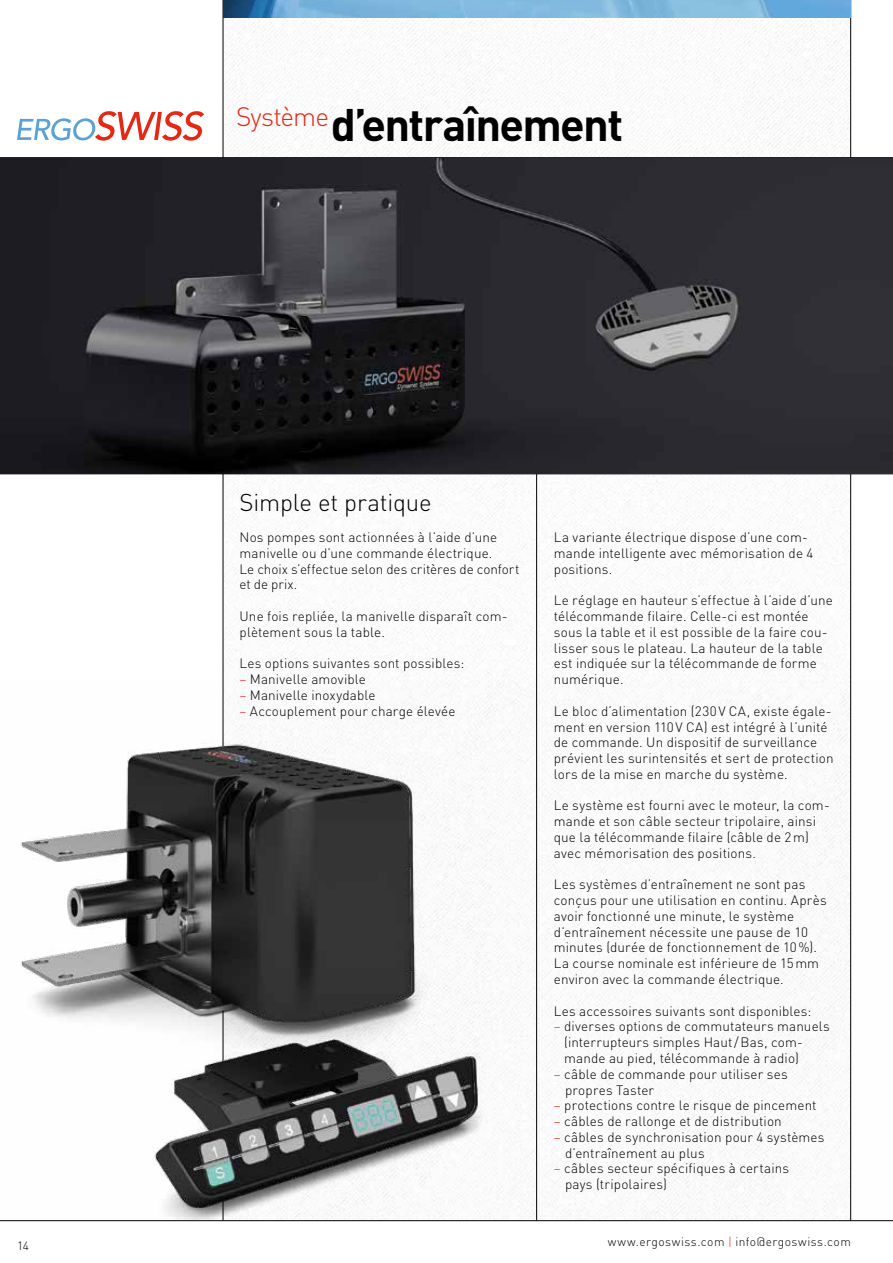
<style>
.page{position:relative;width:893px;height:1263px;background:#fff}
.page>*{position:absolute;margin:0;border:0;box-sizing:border-box;transform-origin:0 0}
.t1{font:700 45px "DIN Pro";letter-spacing:-.035em;color:#000}
.t2{font:300 24px "DIN Pro";letter-spacing:-.01em;color:#000}
.t3{font:300 13.5px/15.8px "DIN Pro";letter-spacing:.01em;color:#000}
.t4{font:300 12px "DIN Pro";letter-spacing:.035em;color:#000}
.s1{color:#e52713}
</style>
<div class="page">
<img style="left:224px;top:475px;width:626px;height:207px">
<img style="left:224px;top:17px;width:626px;height:140px">
<hr style="left:536px;top:474px;width:1px;height:746px;background:#000">
<hr style="left:850px;top:0;width:1px;height:1220px;background:#000">
<hr style="left:223px;top:0;width:1px;height:1220px;background:#000">
<hr style="left:0;top:157px;width:893px;height:1px;background:#000">
<hr style="left:0;top:474px;width:893px;height:1px;background:#000">
<img style="left:223px;top:0;width:627px;height:17px">
<svg style="left:17px;top:111px;width:187px;height:30px"></svg>
<img style="left:0;top:158px;width:893px;height:316px">
<img style="left:0;top:684px;width:893px;height:537px">
<h1 class="t1" style="left:236px;top:87px;width:389px"><sup>Système</sup>d’entraînement</h1>
<h2 class="t2" style="left:240px;top:483px;width:193px">Simple et pratique</h2>
<p class="t3" style="left:240px;top:528px;width:281px">Nos pompes sont actionnées à l’aide d’une manivelle ou d’une commande électrique.<br>Le choix s’effectue selon des critères de confort et de prix.</p>
<p class="t3" style="left:240px;top:607px;width:270px">Une fois repliée, la manivelle disparaît com&shy;plètement sous la table.</p>
<p class="t3" style="left:240px;top:654px;width:226px">Les options suivantes sont possibles:</p>
<p class="t3" style="left:240px;top:670px;width:128px"><span class="s1">–</span> Manivelle amovible</p>
<p class="t3" style="left:240px;top:686px;width:137px"><span class="s1">–</span> Manivelle inoxydable</p>
<p class="t3" style="left:240px;top:702px;width:217px"><span class="s1">–</span> Accouplement pour charge élevée</p>
<p class="t3" style="left:554px;top:528px;width:261px">La variante électrique dispose d’une com&shy;mande intelligente avec mémorisation de 4 positions.</p>
<p class="t3" style="left:554px;top:591px;width:280px">Le réglage en hauteur s’effectue à l’aide d’une télécommande filaire. Celle-ci est montée sous la table et il est possible de la faire cou&shy;lisser sous le plateau. La hauteur de la table est indiquée sur la télécommande de forme numérique.</p>
<p class="t3" style="left:554px;top:702px;width:281px">Le bloc d’alimentation (230V CA, existe égale&shy;ment en version 110V CA) est intégré à l’unité de commande. Un dispositif de surveillance prévient les surintensités et sert de protection lors de la mise en marche du système.</p>
<p class="t3" style="left:554px;top:796px;width:277px">Le système est fourni avec le moteur, la com&shy;mande et son câble secteur tripolaire, ainsi que la télécommande filaire (câble de 2m) avec mémorisation des positions.</p>
<p class="t3" style="left:554px;top:875px;width:274px">Les systèmes d’entraînement ne sont pas conçus pour une utilisation en continu. Après avoir fonctionné une minute, le système d’entraînement nécessite une pause de 10 minutes (durée de fonctionnement de 10%).<br>La course nominale est inférieure de 15mm environ avec la commande électrique.</p>
<p class="t3" style="left:554px;top:1002px;width:259px">Les accessoires suivants sont disponibles:</p>
<p class="t3" style="left:564px;top:1017px;width:267px;text-indent:-10px"><span class="s1">–</span> diverses options de commutateurs manuels (interrupteurs simples Haut/Bas, com&shy;mande au pied, télécommande à radio)</p>
<p class="t3" style="left:565px;top:1065px;width:224px;text-indent:-11px"><span class="s1">–</span> câble de commande pour utiliser ses propres Taster</p>
<p class="t3" style="left:554px;top:1096px;width:264px"><span class="s1">–</span> protections contre le risque de pincement</p>
<p class="t3" style="left:554px;top:1112px;width:229px"><span class="s1">–</span> câbles de rallonge et de distribution</p>
<p class="t3" style="left:565px;top:1128px;width:261px;text-indent:-11px"><span class="s1">–</span> câbles de synchronisation pour 4 systèmes d’entraînement au plus</p>
<p class="t3" style="left:565px;top:1159px;width:226px;text-indent:-11px"><span class="s1">–</span> câbles secteur spécifiques à certains pays (tripolaires)</p>
<p class="t4" style="left:17px;top:1236px;width:14px">14</p>
<p class="t4" style="left:608px;top:1232px;width:245px">www.ergoswiss.com <span class="s1">|</span> info@ergoswiss.com</p>
</div>
